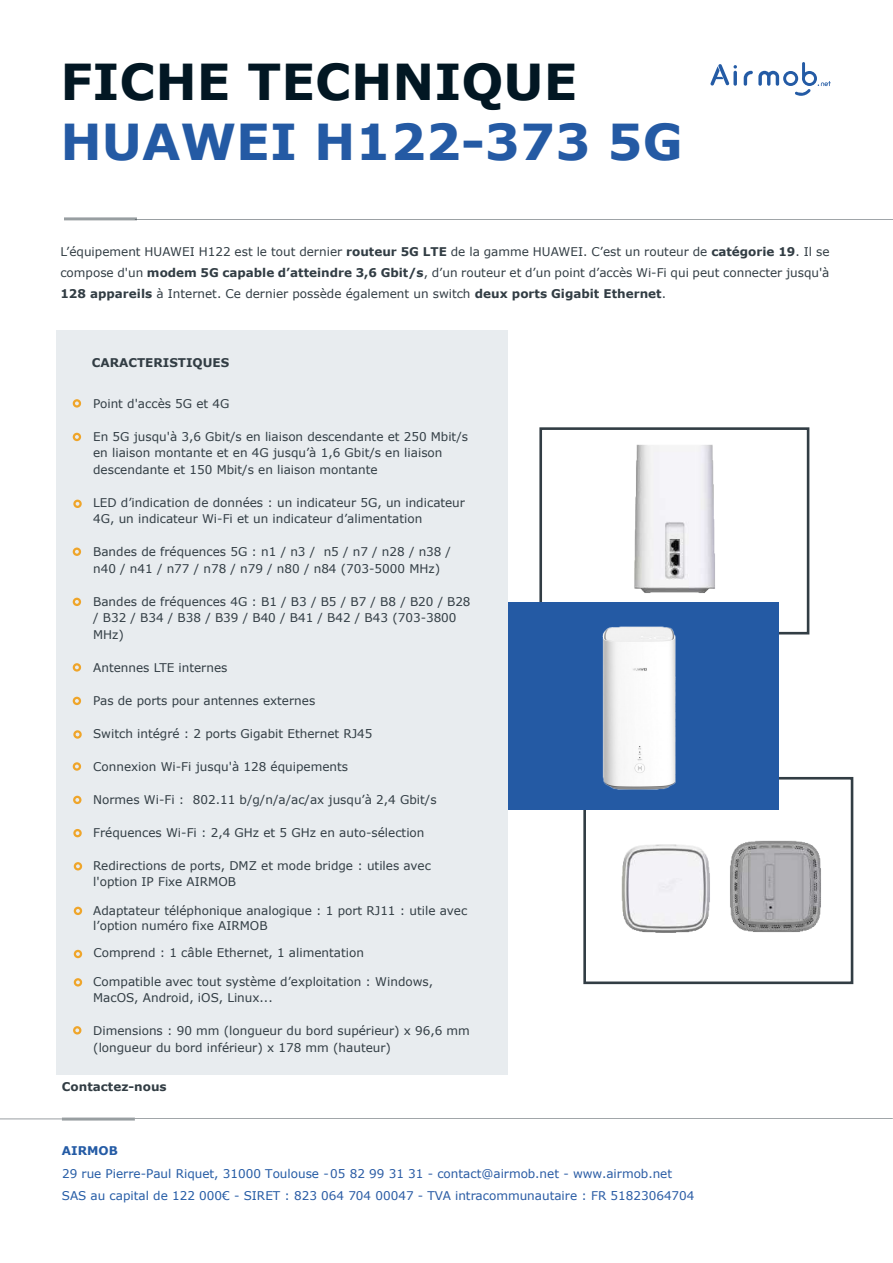
<style>
.page{position:relative;width:893px;height:1263px;background:#fff}
.page>*{position:absolute;margin:0;border:0;box-sizing:border-box;transform-origin:0 0}
.t1{font:700 49.5px "Verdana";color:#245aa4}
.t2{font:700 49.5px "Verdana";color:#021723}
.t3{font:12px/16.5px "Verdana";color:#323d44}
.t4{font:12px/23.9px "Verdana";color:#295ba4}
.t5{font:700 12px "Verdana";color:#323d44}
.s1{font-weight:700}
.s2{font-weight:700;color:#245ba5}
.s3{color:#245ba5}
</style>
<div class="page">
<hr style="left:135px;top:219px;width:758px;height:1px;background:#323d44">
<svg style="left:710px;top:64px;width:27px;height:22px"></svg>
<svg style="left:733px;top:71px;width:4px;height:15px"></svg>
<svg style="left:744px;top:62px;width:87px;height:34px"></svg>
<hr style="left:62px;top:1117px;width:73px;height:3px;background:#323d44">
<div style="left:57px;top:330px;width:451px;height:745px;background:#e8ecef"></div>
<hr style="left:64px;top:217px;width:73px;height:3px;background:#323d44">
<hr style="left:135px;top:1118px;width:758px;height:1px;background:#323d44">
<hr style="left:0;top:1119px;width:62px;height:1px;background:#323d44">
<div style="left:539px;top:427px;width:270px;height:207px;border:3px solid #323d44"></div>
<div style="left:73px;top:399px;width:8px;height:9px;border:2px solid #efa52a;border-radius:50%"></div>
<div style="left:583px;top:777px;width:270px;height:207px;border:3px solid #323d44"></div>
<div style="left:509px;top:602px;width:270px;height:207px;background:#245aa4"></div>
<div style="left:73px;top:433px;width:8px;height:8px;border:2px solid #efa52a;border-radius:50%"></div>
<div style="left:73px;top:500px;width:9px;height:8px;border:2px solid #efa52a;border-radius:50%"></div>
<div style="left:73px;top:547px;width:8px;height:9px;border:2px solid #efa52a;border-radius:50%"></div>
<div style="left:73px;top:598px;width:8px;height:8px;border:2px solid #efa52a;border-radius:50%"></div>
<div style="left:73px;top:663px;width:8px;height:9px;border:2px solid #efa52a;border-radius:50%"></div>
<div style="left:73px;top:697px;width:8px;height:8px;border:2px solid #efa52a;border-radius:50%"></div>
<div style="left:73px;top:730px;width:9px;height:9px;border:2px solid #efa52a;border-radius:50%"></div>
<div style="left:73px;top:762px;width:8px;height:9px;border:2px solid #efa52a;border-radius:50%"></div>
<div style="left:73px;top:829px;width:9px;height:8px;border:2px solid #efa52a;border-radius:50%"></div>
<div style="left:74px;top:862px;width:8px;height:8px;border:2px solid #efa52a;border-radius:50%"></div>
<div style="left:74px;top:907px;width:8px;height:8px;border:2px solid #efa52a;border-radius:50%"></div>
<div style="left:74px;top:950px;width:8px;height:8px;border:2px solid #efa52a;border-radius:50%"></div>
<div style="left:73px;top:796px;width:8px;height:8px;border:2px solid #efa52a;border-radius:50%"></div>
<img style="left:634px;top:444px;width:81px;height:149px">
<img style="left:621px;top:844px;width:89px;height:89px">
<img style="left:730px;top:840px;width:91px;height:93px">
<div style="left:74px;top:978px;width:8px;height:8px;border:2px solid #efa52a;border-radius:50%"></div>
<div style="left:73px;top:1026px;width:8px;height:8px;border:2px solid #efa52a;border-radius:50%"></div>
<img style="left:602px;top:626px;width:74px;height:164px">
<h1 class="t2" style="left:60px;top:50px;width:519px">FICHE TECHNIQUE</h1>
<h1 class="t1" style="left:60px;top:110px;width:624px">HUAWEI H122-373 5G</h1>
<p class="t3" style="left:60px;top:241px;width:771px;line-height:21px;text-align:justify">L’équipement HUAWEI H122 est le tout dernier <span class="s1">routeur 5G LTE</span> de la gamme HUAWEI. C’est un routeur de <span class="s1">catégorie 19</span>. Il se compose d'un <span class="s1">modem 5G capable d’atteindre 3,6 Gbit/s</span>, d’un routeur et d’un point d’accès Wi-Fi qui peut connecter jusqu'à <span class="s1">128 appareils</span> à Internet. Ce dernier possède également un switch <span class="s1">deux ports Gigabit Ethernet</span>.</p>
<p class="t5" style="left:92px;top:355px;width:139px">CARACTERISTIQUES</p>
<p class="t3" style="left:93px;top:395px;width:138px">Point d'accès 5G et 4G</p>
<p class="t3" style="left:93px;top:428px;width:376px">En 5G jusqu'à 3,6 Gbit/s en liaison descendante et 250 Mbit/s en liaison montante et en 4G jusqu’à 1,6 Gbit/s en liaison descendante et 150 Mbit/s en liaison montante</p>
<p class="t3" style="left:93px;top:494px;width:373px">LED d’indication de données : un indicateur 5G, un indicateur<br>4G, un indicateur Wi-Fi et un indicateur d’alimentation</p>
<p class="t3" style="left:93px;top:544px;width:359px">Bandes de fréquences 5G : n1 / n3 / n5 / n7 / n28 / n38 / n40 / n41 / n77 / n78 / n79 / n80 / n84 (703-5000 MHz)</p>
<p class="t3" style="left:93px;top:593px;width:379px">Bandes de fréquences 4G : B1 / B3 / B5 / B7 / B8 / B20 / B28 / B32 / B34 / B38 / B39 / B40 / B41 / B42 / B43 (703-3800<br>MHz)</p>
<p class="t3" style="left:93px;top:659px;width:136px">Antennes LTE internes</p>
<p class="t3" style="left:93px;top:692px;width:224px">Pas de ports pour antennes externes</p>
<p class="t3" style="left:93px;top:725px;width:281px">Switch intégré : 2 ports Gigabit Ethernet RJ45</p>
<p class="t3" style="left:93px;top:758px;width:256px">Connexion Wi-Fi jusqu'à 128 équipements</p>
<p class="t3" style="left:93px;top:791px;width:345px">Normes Wi-Fi : 802.11 b/g/n/a/ac/ax jusqu’à 2,4 Gbit/s</p>
<p class="t3" style="left:93px;top:824px;width:333px">Fréquences Wi-Fi : 2,4 GHz et 5 GHz en auto-sélection</p>
<p class="t3" style="left:93px;top:857px;width:339px">Redirections de ports, DMZ et mode bridge : utiles avec l'option IP Fixe AIRMOB</p>
<p class="t3" style="left:93px;top:904px;width:376px;line-height:14.4px">Adaptateur téléphonique analogique : 1 port RJ11 : utile avec l’option numéro fixe AIRMOB</p>
<p class="t3" style="left:93px;top:945px;width:272px">Comprend : 1 câble Ethernet, 1 alimentation</p>
<p class="t3" style="left:93px;top:973px;width:342px">Compatible avec tout système d’exploitation : Windows,<br>MacOS, Android, iOS, Linux...</p>
<p class="t3" style="left:93px;top:1022px;width:378px">Dimensions : 90 mm (longueur du bord supérieur) x 96,6 mm (longueur du bord inférieur) x 178 mm (hauteur)</p>
<p class="t5" style="left:62px;top:1079px;width:106px">Contactez-nous</p>
<p class="t4" style="left:62px;top:1138px;width:612px"><span class="s2">AIRMOB<br></span><span class="s3">29 rue Pierre-Paul Riquet, 31000 Toulouse -</span> 05 82 99 31 31 - contact@airmob.net - www.airmob.net</p>
<p class="t4" style="left:62px;top:1183px;width:634px"><span class="s3">SAS au capital de 122 000€ - SIRET :</span> 823 064 704 00047 - TVA intracommunautaire : FR 51823064704</p>
</div>
